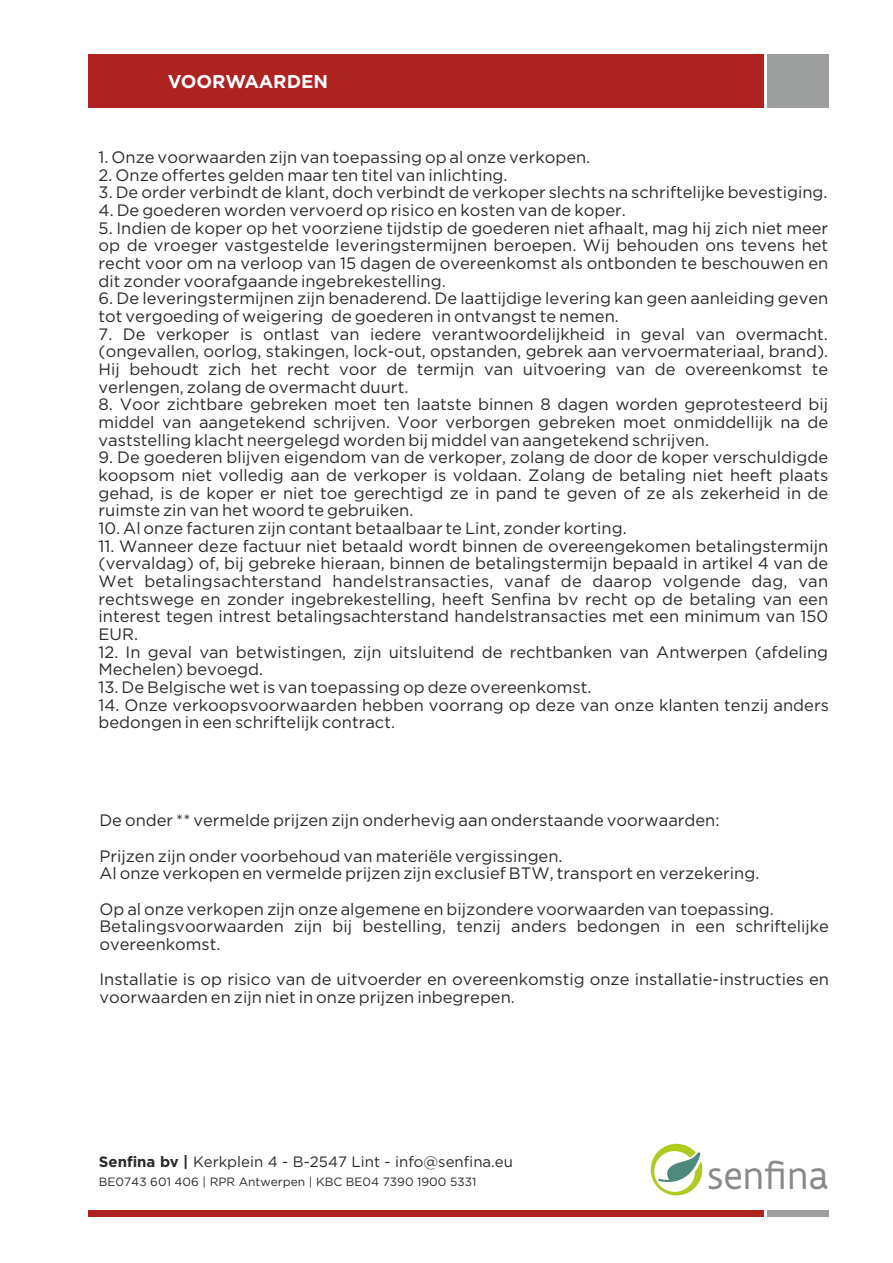
<style>
.page{position:relative;width:893px;height:1263px;background:#fff}
.page>*{position:absolute;margin:0;border:0;box-sizing:border-box;transform-origin:0 0}
.t1{font:40.2px "Flanders Art Sans";color:#898989}
.t2{font:700 18.45px "Gotham";color:#fefefe}
.t3{font:16.5px/17.7px "Gotham";color:#2b2a29}
.t4{font:15px "Gotham";color:#2b2a29}
.t5{font:12px "Gotham";color:#2b2a29}
.s1{font-weight:700}
</style>
<div class="page">
<div style="left:767px;top:1210px;width:62px;height:6px;background:#9d9e9e"></div>
<div style="left:89px;top:1210px;width:675px;height:6px;background:#ae2220"></div>
<svg style="left:651px;top:1144px;width:51px;height:51px"></svg>
<div style="left:767px;top:54px;width:62px;height:54px;background:#9d9e9e"></div>
<div style="left:89px;top:54px;width:675px;height:54px;background:#ae2220"></div>
<p class="t2" style="left:168px;top:75px;width:162px">VOORWAARDEN</p>
<p class="t3" style="left:99px;top:150px;width:493px">1. Onze voorwaarden zijn van toepassing op al onze verkopen.</p>
<p class="t3" style="left:99px;top:167px;width:410px">2. Onze offertes gelden maar ten titel van inlichting.</p>
<p class="t3" style="left:99px;top:185px;width:730px">3. De order verbindt de klant, doch verbindt de verkoper slechts na schriftelijke bevestiging.</p>
<p class="t3" style="left:99px;top:203px;width:529px">4. De goederen worden vervoerd op risico en kosten van de koper.</p>
<p class="t3" style="left:99px;top:220px;width:731px;text-align:justify">5. Indien de koper op het voorziene tijdstip de goederen niet afhaalt, mag hij zich niet meer op de vroeger vastgestelde leveringstermijnen beroepen. Wij behouden ons tevens het recht voor om na verloop van 15 dagen de overeenkomst als ontbonden te beschouwen en dit zonder voorafgaande ingebrekestelling.</p>
<p class="t3" style="left:99px;top:291px;width:731px">6. De leveringstermijnen zijn benaderend. De laattijdige levering kan geen aanleiding geven tot vergoeding of weigering de goederen in ontvangst te nemen.</p>
<p class="t3" style="left:99px;top:326px;width:731px;text-align:justify">7. De verkoper is ontlast van iedere verantwoordelijkheid in geval van overmacht. (ongevallen, oorlog, stakingen, lock-out, opstanden, gebrek aan vervoermateriaal, brand).<br>Hij behoudt zich het recht voor de termijn van uitvoering van de overeenkomst te verlengen, zolang de overmacht duurt.</p>
<p class="t3" style="left:99px;top:397px;width:731px;text-align:justify">8. Voor zichtbare gebreken moet ten laatste binnen 8 dagen worden geprotesteerd bij middel van aangetekend schrijven. Voor verborgen gebreken moet onmiddellijk na de vaststelling klacht neergelegd worden bij middel van aangetekend schrijven.</p>
<p class="t3" style="left:99px;top:450px;width:731px;text-align:justify">9. De goederen blijven eigendom van de verkoper, zolang de door de koper verschuldigde koopsom niet volledig aan de verkoper is voldaan. Zolang de betaling niet heeft plaats gehad, is de koper er niet toe gerechtigd ze in pand te geven of ze als zekerheid in de ruimste zin van het woord te gebruiken.</p>
<p class="t3" style="left:99px;top:520px;width:530px">10. Al onze facturen zijn contant betaalbaar te Lint, zonder korting.</p>
<p class="t3" style="left:99px;top:538px;width:731px;text-align:justify">11. Wanneer deze factuur niet betaald wordt binnen de overeengekomen betalingstermijn (vervaldag) of, bij gebreke hieraan, binnen de betalingstermijn bepaald in artikel 4 van de Wet betalingsachterstand handelstransacties, vanaf de daarop volgende dag, van rechtswege en zonder ingebrekestelling, heeft Senfina bv recht op de betaling van een interest tegen intrest betalingsachterstand handelstransacties met een minimum van 150<br>EUR.</p>
<p class="t3" style="left:99px;top:644px;width:731px">12. In geval van betwistingen, zijn uitsluitend de rechtbanken van Antwerpen (afdeling<br>Mechelen) bevoegd.</p>
<p class="t3" style="left:99px;top:679px;width:494px">13. De Belgische wet is van toepassing op deze overeenkomst.</p>
<p class="t3" style="left:99px;top:697px;width:732px">14. Onze verkoopsvoorwaarden hebben voorrang op deze van onze klanten tenzij anders bedongen in een schriftelijk contract.</p>
<p class="t3" style="left:99px;top:804px;width:622px;line-height:35.2px">De onder ** vermelde prijzen zijn onderhevig aan onderstaande voorwaarden:<br>Prijzen zijn onder voorbehoud van materiële vergissingen.</p>
<p class="t3" style="left:99px;top:857px;width:676px;line-height:35.2px">Al onze verkopen en vermelde prijzen zijn exclusief BTW, transport en verzekering.<br>Op al onze verkopen zijn onze algemene en bijzondere voorwaarden van toepassing.</p>
<p class="t3" style="left:99px;top:919px;width:731px">Betalingsvoorwaarden zijn bij bestelling, tenzij anders bedongen in een schriftelijke overeenkomst.</p>
<p class="t3" style="left:99px;top:972px;width:731px">Installatie is op risico van de uitvoerder en overeenkomstig onze installatie-instructies en voorwaarden en zijn niet in onze prijzen inbegrepen.</p>
<p class="t4" style="left:99px;top:1156px;width:416px"><span class="s1">Senfina bv |</span> Kerkplein 4 - B-2547 Lint - info@senfina.eu</p>
<p class="t5" style="left:99px;top:1178px;width:379px">BE0743 601 406 | RPR Antwerpen | KBC BE04 7390 1900 5331</p>
<h1 class="t1" style="left:708px;top:1159px;width:123px">senfina</h1>
</div>
